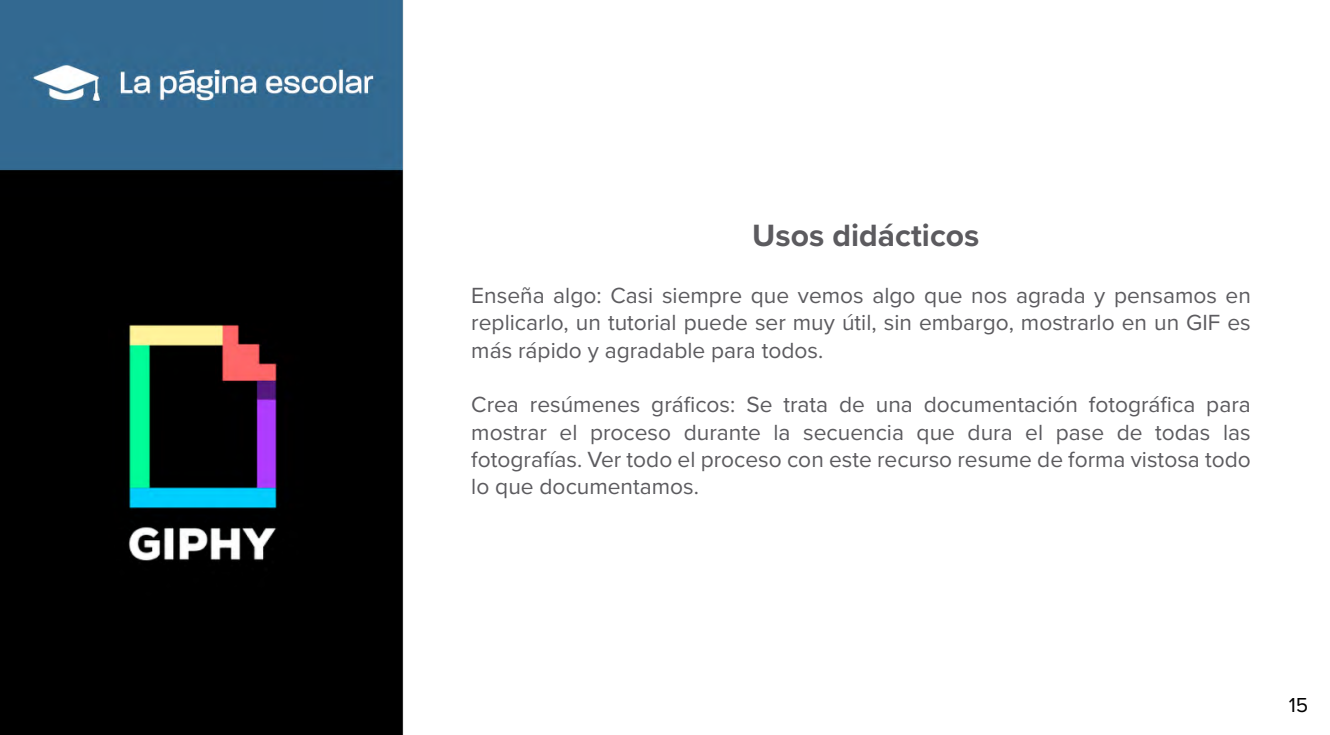
<style>
.page{position:relative;width:1330px;height:735px;background:#fff}
.page>*{position:absolute;margin:0;border:0;box-sizing:border-box;transform-origin:0 0}
.t1{font:700 31.85px "Proxima Nova";color:#5c5b5f}
.t2{font:22.75px/27.3px "Proxima Nova";color:#5c5b5f;text-align:justify}
.t3{font:21px "Proxima Nova";color:#000}
</style>
<div class="page">
<img style="left:0;top:0;width:404px;height:735px">
<h1 class="t1" style="left:752px;top:211px;width:229px">Usos didácticos</h1>
<p class="t2" style="left:471px;top:281px;width:781px">Enseña algo: Casi siempre que vemos algo que nos agrada y pensamos en replicarlo, un tutorial puede ser muy útil, sin embargo, mostrarlo en un GIF es más rápido y agradable para todos.</p>
<p class="t2" style="left:471px;top:390px;width:781px">Crea resúmenes gráficos: Se trata de una documentación fotográfica para mostrar el proceso durante la secuencia que dura el pase de todas las fotografías. Ver todo el proceso con este recurso resume de forma vistosa todo lo que documentamos.</p>
<p class="t3" style="left:1289px;top:689px;width:21px">15</p>
</div>
